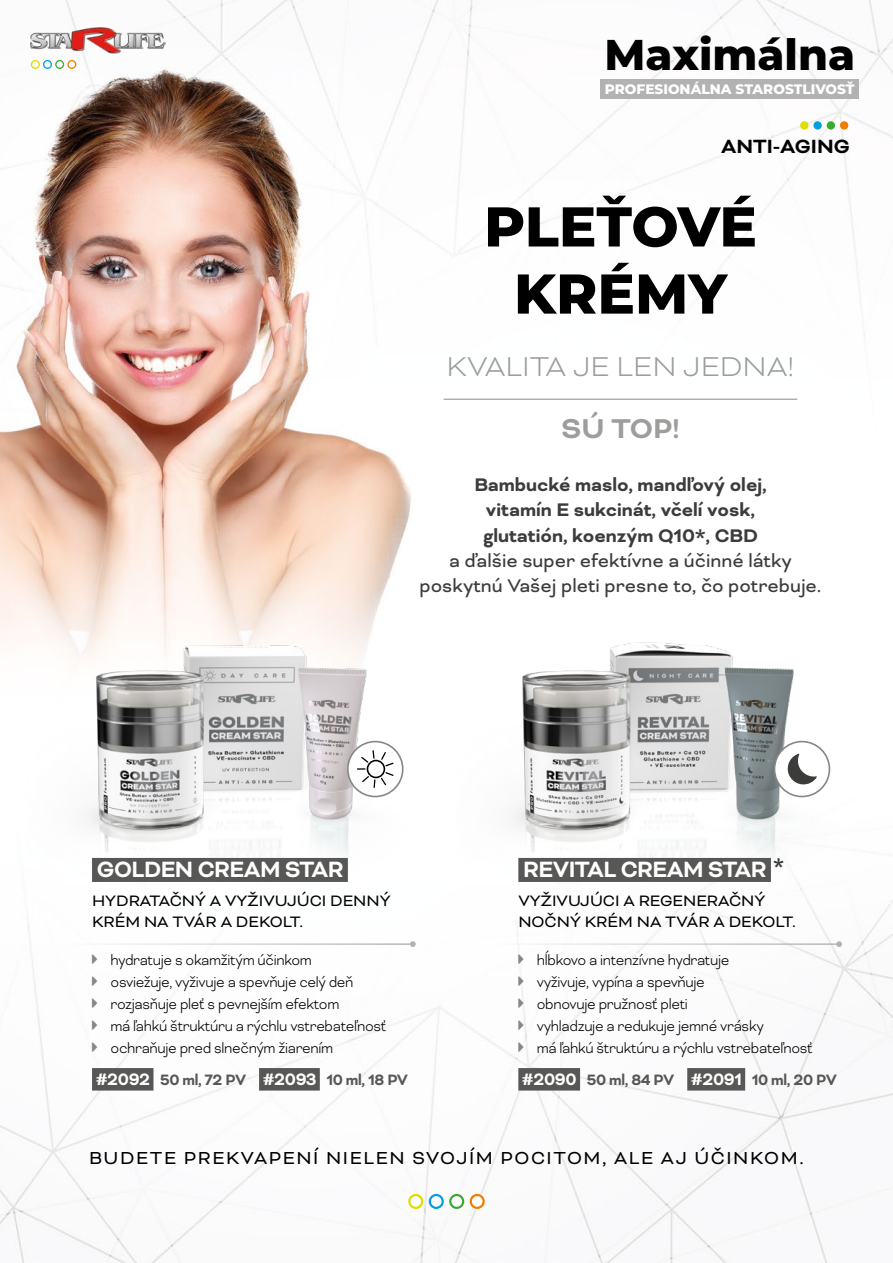
<style>
.page{position:relative;width:893px;height:1263px;background:#fff}
.page>*{position:absolute;margin:0;border:0;box-sizing:border-box;transform-origin:0 0}
.t1{font:800 55.95px/67.1px "Montserrat";color:#000;text-align:center}
.t2{font:800 43.05px "Montserrat";color:#000}
.t3{font:300 31.35px "Bicyclette";color:#9d9d9c}
.t4{font:700 31.35px "Bicyclette";color:#9d9d9c}
.t5{font:700 25.5px "Bicyclette";letter-spacing:-.02em;color:#fff;scale:.95 1}
.t6{font:700 22.05px "Bicyclette";color:#000}
.t7{font:700 21px/25.2px "Bicyclette";color:#3c3c3b;text-align:center}
.t8{font:21px/25.2px "Bicyclette";color:#3c3c3b;text-align:center}
.t9{font:19.95px "Bicyclette";letter-spacing:.08em;color:#000}
.t10{font:17.4px/20.9px "Bicyclette";color:#000}
.t11{font:700 17.25px "Bicyclette";letter-spacing:-.02em;color:#575756;scale:.95 1}
.t12{font:300 16.5px/21.9px "Bicyclette";letter-spacing:-.02em;color:#000;scale:.95 1}
.t13{font:800 13.65px "Montserrat";color:#fff}
.s1{font-size:19.05px;color:#fff}
</style>
<div class="page">
<img style="left:0;top:0;width:893px;height:1263px">
<img style="left:31px;top:28px;width:134px;height:26px">
<div style="left:800px;top:121px;width:8px;height:9px;background:#dedc00;border-radius:50%"></div>
<div style="left:813px;top:121px;width:9px;height:9px;background:#009fe3;border-radius:50%"></div>
<div style="left:827px;top:121px;width:8px;height:9px;background:#3aaa35;border-radius:50%"></div>
<div style="left:840px;top:121px;width:8px;height:9px;background:#ef7d00;border-radius:50%"></div>
<svg style="left:31px;top:60px;width:45px;height:9px"></svg>
<svg style="left:408px;top:1194px;width:15px;height:15px"></svg>
<svg style="left:429px;top:1194px;width:35px;height:15px"></svg>
<svg style="left:470px;top:1194px;width:15px;height:15px"></svg>
<img style="left:25px;top:584px;width:406px;height:312px">
<div style="left:348px;top:742px;width:55px;height:54px;background:#fff;border-radius:50%"></div>
<div style="left:347px;top:741px;width:57px;height:56px;border:2px solid #878787;border-radius:50%"></div>
<svg style="left:357px;top:750px;width:37px;height:38px"></svg>
<img style="left:451px;top:584px;width:406px;height:312px">
<div style="left:774px;top:742px;width:55px;height:54px;background:#fff;border-radius:50%"></div>
<div style="left:774px;top:741px;width:56px;height:56px;border:2px solid #878787;border-radius:50%"></div>
<svg style="left:787px;top:753px;width:30px;height:32px"></svg>
<div style="left:92px;top:858px;width:256px;height:24px;background:#575756"></div>
<div style="left:518px;top:858px;width:253px;height:24px;background:#575756"></div>
<hr style="left:444px;top:399px;width:353px;height:1px;background:#9d9d9c">
<div style="left:600px;top:79px;width:259px;height:20px;background:#b3b2b2"></div>
<hr style="left:65px;top:943px;width:348px;height:2px;background:#b3b2b2">
<svg style="left:410px;top:941px;width:6px;height:6px"></svg>
<div style="left:92px;top:1068px;width:61px;height:22px;background:#575756"></div>
<div style="left:259px;top:1068px;width:61px;height:22px;background:#575756"></div>
<hr style="left:491px;top:943px;width:348px;height:2px;background:#b3b2b2">
<svg style="left:836px;top:941px;width:6px;height:6px"></svg>
<div style="left:518px;top:1068px;width:62px;height:22px;background:#575756"></div>
<div style="left:687px;top:1068px;width:58px;height:22px;background:#575756"></div>
<svg style="left:92px;top:954px;width:5px;height:10px"></svg>
<svg style="left:92px;top:976px;width:5px;height:10px"></svg>
<svg style="left:92px;top:998px;width:5px;height:10px"></svg>
<svg style="left:92px;top:1020px;width:5px;height:9px"></svg>
<svg style="left:92px;top:1042px;width:5px;height:9px"></svg>
<svg style="left:518px;top:954px;width:5px;height:10px"></svg>
<svg style="left:518px;top:976px;width:5px;height:10px"></svg>
<svg style="left:518px;top:998px;width:5px;height:10px"></svg>
<svg style="left:518px;top:1020px;width:5px;height:9px"></svg>
<svg style="left:518px;top:1042px;width:5px;height:9px"></svg>
<h2 class="t2" style="left:604px;top:23px;width:252px">Maximálna</h2>
<p class="t13" style="left:605px;top:79px;width:251px">PROFESIONÁLNA STAROSTLIVOSŤ</p>
<h3 class="t6" style="left:721px;top:133px;width:130px">ANTI-AGING</h3>
<h1 class="t1" style="left:484px;top:190px;width:274px">PLEŤOVÉ<br>KRÉMY</h1>
<h3 class="t3" style="left:447px;top:349px;width:349px">KVALITA JE LEN JEDNA!</h3>
<h3 class="t4" style="left:561px;top:410px;width:120px">SÚ TOP!</h3>
<p class="t7" style="left:474px;top:472px;width:294px">Bambucké maslo, mandľový olej, vitamín E sukcinát, včelí vosk, glutatión, koenzým Q10*, CBD</p>
<p class="t8" style="left:419px;top:548px;width:403px">a ďalšie super efektívne a účinné látky poskytnú Vašej pleti presne to, čo potrebuje.</p>
<h3 class="t5" style="left:97px;top:855px;width:261px">GOLDEN CREAM STAR</h3>
<h3 class="t5" style="left:523px;top:855px;width:276px">REVITAL CREAM STAR <sup>*</sup></h3>
<p class="t10" style="left:92px;top:891px;width:300px">HYDRATAČNÝ A VYŽIVUJÚCI DENNÝ<br>KRÉM NA TVÁR A DEKOLT.</p>
<p class="t12" style="left:111px;top:949px;width:292px">hydratuje s okamžitým účinkom<br>osviežuje, vyživuje a spevňuje celý deň rozjasňuje pleť s pevnejším efektom<br>má ľahkú štruktúru a rýchlu vstrebateľnosť ochraňuje pred slnečným žiarením</p>
<p class="t11" style="left:96px;top:1069px;width:330px"><span class="s1">#2092</span> 50 ml, 72 PV <span class="s1">#2093</span> 10 ml, 18 PV</p>
<p class="t10" style="left:518px;top:891px;width:279px">VYŽIVUJÚCI A REGENERAČNÝ<br>NOČNÝ KRÉM NA TVÁR A DEKOLT.</p>
<p class="t12" style="left:537px;top:949px;width:292px">hĺbkovo a intenzívne hydratuje<br>vyživuje, vypína a spevňuje<br>obnovuje pružnosť pleti<br>vyhladzuje a redukuje jemné vrásky<br>má ľahkú štruktúru a rýchlu vstrebateľnosť</p>
<p class="t11" style="left:522px;top:1069px;width:333px"><span class="s1">#2090</span> 50 ml, 84 PV <span class="s1">#2091</span> 10 ml, 20 PV</p>
<p class="t9" style="left:89px;top:1146px;width:716px">BUDETE PREKVAPENÍ NIELEN SVOJÍM POCITOM, ALE AJ ÚČINKOM.</p>
</div>
